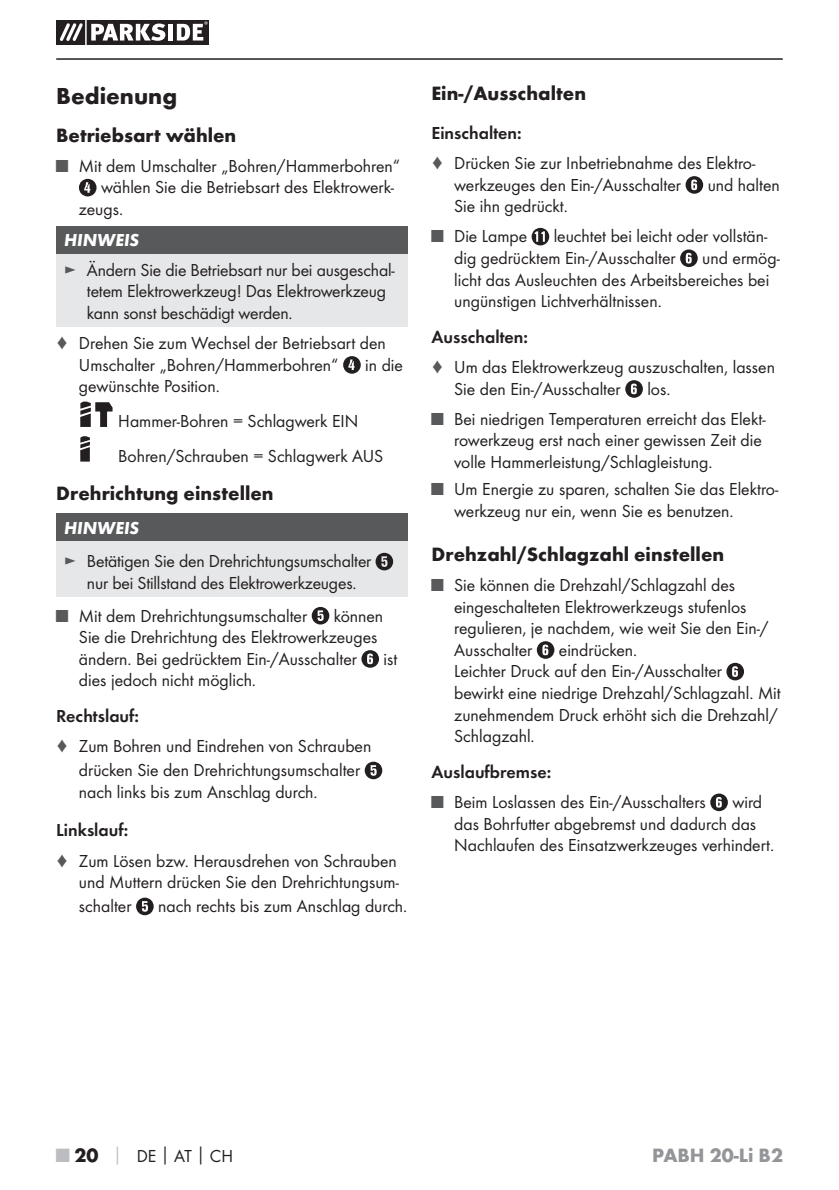
<style>
.page{position:relative;width:839px;height:1190px;background:#fff}
.page>*{position:absolute;margin:0;border:0;box-sizing:border-box;transform-origin:0 0}
.t1{font:700 24px "Futura";color:#231f20}
.t2{font:700 20px "Futura";color:#231f20}
.t3{font:700 20px "Futura";color:#939598}
.t4{font:18px/21.6px "Futura Boo";color:#231f20}
.t5{font:18px "Futura Dem";color:#231f20}
.t6{font:italic 700 18px "Futura";color:#fff}
.s1{color:#58595b}
.s2{font-family:"Futura";font-weight:700;font-size:20px;color:#bbbdc0}
.s3{font-family:"Futura";font-weight:700;font-size:20px}
.s4{font-family:"Futura";font-weight:700;color:#bbbdc0}
.s5{font-family:"Futura";font-weight:700}
</style>
<div class="page">
<hr style="left:56px;top:58px;width:726px;height:2px;background:#231f20">
<svg style="left:56px;top:20px;width:153px;height:25px"></svg>
<hr style="left:85px;top:20px;width:2px;height:25px;background:#fff">
<svg style="left:79px;top:179px;width:17px;height:17px"></svg>
<div style="left:56px;top:226px;width:351px;height:28px;background:#58595b"></div>
<div style="left:56px;top:254px;width:351px;height:73px;background:#e6e7e8"></div>
<svg style="left:343px;top:356px;width:17px;height:18px"></svg>
<svg style="left:80px;top:401px;width:32px;height:26px"></svg>
<svg style="left:80px;top:436px;width:10px;height:25px"></svg>
<div style="left:56px;top:513px;width:351px;height:29px;background:#58595b"></div>
<div style="left:56px;top:542px;width:351px;height:55px;background:#e6e7e8"></div>
<svg style="left:375px;top:553px;width:18px;height:17px"></svg>
<svg style="left:311px;top:607px;width:18px;height:17px"></svg>
<svg style="left:361px;top:650px;width:18px;height:17px"></svg>
<svg style="left:364px;top:761px;width:18px;height:18px"></svg>
<svg style="left:136px;top:897px;width:18px;height:18px"></svg>
<svg style="left:685px;top:176px;width:17px;height:18px"></svg>
<svg style="left:531px;top:228px;width:18px;height:17px"></svg>
<svg style="left:680px;top:249px;width:17px;height:18px"></svg>
<svg style="left:625px;top:380px;width:17px;height:18px"></svg>
<svg style="left:536px;top:641px;width:18px;height:18px"></svg>
<svg style="left:726px;top:663px;width:17px;height:17px"></svg>
<svg style="left:710px;top:793px;width:17px;height:18px"></svg>
<h1 class="t1" style="left:56px;top:86px;width:122px">Bedienung</h1>
<p class="t2" style="left:56px;top:127px;width:181px">Betriebsart wählen</p>
<p class="t4" style="left:56px;top:156px;width:345px"><span class="s1">■</span> Mit dem Umschalter „Bohren/Hammerbohren“</p>
<p class="t4" style="left:101px;top:178px;width:294px">wählen Sie die Betriebsart des Elektrowerk-</p>
<p class="t4" style="left:79px;top:199px;width:46px">zeugs.</p>
<p class="t6" style="left:64px;top:229px;width:76px">HINWEIS</p>
<p class="t4" style="left:87px;top:260px;width:309px;text-indent:-23px"><span class="s1">►</span> Ändern Sie die Betriebsart nur bei ausgeschal&shy;tetem Elektrowerkzeug! Das Elektrowerkzeug kann sonst beschädigt werden.</p>
<p class="t4" style="left:79px;top:333px;width:308px;text-indent:-23px"><span class="s1">♦</span> Drehen Sie zum Wechsel der Betriebsart den<br>Umschalter „Bohren/Hammerbohren“</p>
<p class="t4" style="left:365px;top:355px;width:39px">in die</p>
<p class="t4" style="left:118px;top:370px;width:266px;line-height:34.6px;text-indent:-39px">gewünschte Position.<br>Hammer-Bohren = Schlagwerk EIN<br>Bohren/Schrauben = Schlagwerk AUS</p>
<p class="t2" style="left:56px;top:485px;width:219px">Drehrichtung einstellen</p>
<p class="t6" style="left:64px;top:516px;width:76px">HINWEIS</p>
<p class="t4" style="left:64px;top:551px;width:308px;text-align:center"><span class="s1">►</span> Betätigen Sie den Drehrichtungsumschalter nur bei Stillstand des Elektrowerkzeuges.</p>
<p class="t4" style="left:56px;top:605px;width:252px"><span class="s1">■</span> Mit dem Drehrichtungsumschalter</p>
<p class="t4" style="left:79px;top:605px;width:305px;text-indent:255px">können<br>Sie die Drehrichtung des Elektrowerkzeuges ändern. Bei gedrücktem Ein-/Ausschalter</p>
<p class="t4" style="left:383px;top:649px;width:15px">ist</p>
<p class="t4" style="left:79px;top:670px;width:178px">dies jedoch nicht möglich.</p>
<p class="t5" style="left:56px;top:708px;width:84px">Rechtslauf:</p>
<p class="t4" style="left:79px;top:735px;width:294px;line-height:24px;text-indent:-23px"><span class="s1">♦</span> Zum Bohren und Eindrehen von Schrauben drücken Sie den Drehrichtungsumschalter</p>
<p class="t4" style="left:79px;top:782px;width:240px">nach links bis zum Anschlag durch.</p>
<p class="t5" style="left:56px;top:822px;width:73px">Linkslauf:</p>
<p class="t4" style="left:56px;top:850px;width:344px;text-align:right"><span class="s1">♦</span> Zum Lösen bzw. Herausdrehen von Schrauben und Muttern drücken Sie den Drehrichtungsum-</p>
<p class="t4" style="left:79px;top:896px;width:54px">schalter</p>
<p class="t4" style="left:158px;top:896px;width:250px">nach rechts bis zum Anschlag durch.</p>
<p class="t2" style="left:431px;top:86px;width:156px">Ein-/Ausschalten</p>
<p class="t5" style="left:431px;top:125px;width:92px">Einschalten:</p>
<p class="t4" style="left:454px;top:153px;width:302px;text-indent:-23px"><span class="s1">♦</span> Drücken Sie zur Inbetriebnahme des Elektro&shy;werkzeuges den Ein-/Ausschalter</p>
<p class="t4" style="left:707px;top:175px;width:74px">und halten</p>
<p class="t4" style="left:454px;top:196px;width:115px">Sie ihn gedrückt.</p>
<p class="t4" style="left:431px;top:226px;width:97px"><span class="s1">■</span> Die Lampe</p>
<p class="t4" style="left:454px;top:227px;width:314px;text-indent:99px">leuchtet bei leicht oder vollstän&shy;dig gedrücktem Ein-/Ausschalter</p>
<p class="t4" style="left:454px;top:248px;width:327px;text-indent:248px">und ermög&shy;licht das Ausleuchten des Arbeitsbereiches bei ungünstigen Lichtverhältnissen.</p>
<p class="t5" style="left:431px;top:329px;width:98px">Ausschalten:</p>
<p class="t4" style="left:454px;top:357px;width:322px;text-indent:-23px"><span class="s1">♦</span> Um das Elektrowerkzeug auszuschalten, lassen<br>Sie den Ein-/Ausschalter</p>
<p class="t4" style="left:647px;top:379px;width:25px">los.</p>
<p class="t4" style="left:454px;top:409px;width:313px;text-indent:-23px"><span class="s1">■</span> Bei niedrigen Temperaturen erreicht das Elekt&shy;rowerkzeug erst nach einer gewissen Zeit die volle Hammerleistung/Schlagleistung.</p>
<p class="t4" style="left:454px;top:479px;width:325px;text-indent:-23px"><span class="s1">■</span> Um Energie zu sparen, schalten Sie das Elektro&shy;werkzeug nur ein, wenn Sie es benutzen.</p>
<p class="t2" style="left:431px;top:546px;width:294px">Drehzahl/Schlagzahl einstellen</p>
<p class="t4" style="left:454px;top:575px;width:316px;text-indent:-23px"><span class="s1">■</span> Sie können die Drehzahl/Schlagzahl des eingeschalteten Elektrowerkzeugs stufenlos regulieren, je nachdem, wie weit Sie den Ein-/ Ausschalter</p>
<p class="t4" style="left:454px;top:640px;width:328px;text-indent:105px">eindrücken.<br>Leichter Druck auf den Ein-/Ausschalter<br>bewirkt eine niedrige Drehzahl/Schlagzahl. Mit zunehmendem Druck erhöht sich die Drehzahl/<br>Schlagzahl.</p>
<p class="t5" style="left:431px;top:764px;width:121px">Auslaufbremse:</p>
<p class="t4" style="left:431px;top:792px;width:275px"><span class="s1">■</span> Beim Loslassen des Ein-/Ausschalters</p>
<p class="t4" style="left:454px;top:792px;width:321px;text-indent:278px">wird das Bohrfutter abgebremst und dadurch das<br>Nachlaufen des Einsatzwerkzeuges verhindert.</p>
<p class="t4" style="left:56px;top:1146px;width:178px"><span class="s2">■</span> <span class="s3">20</span> <span class="s4">│</span> DE<span class="s5">│</span>AT<span class="s5">│</span>CH</p>
<p class="t3" style="left:651px;top:1147px;width:132px">PABH 20-Li B2</p>
</div>
